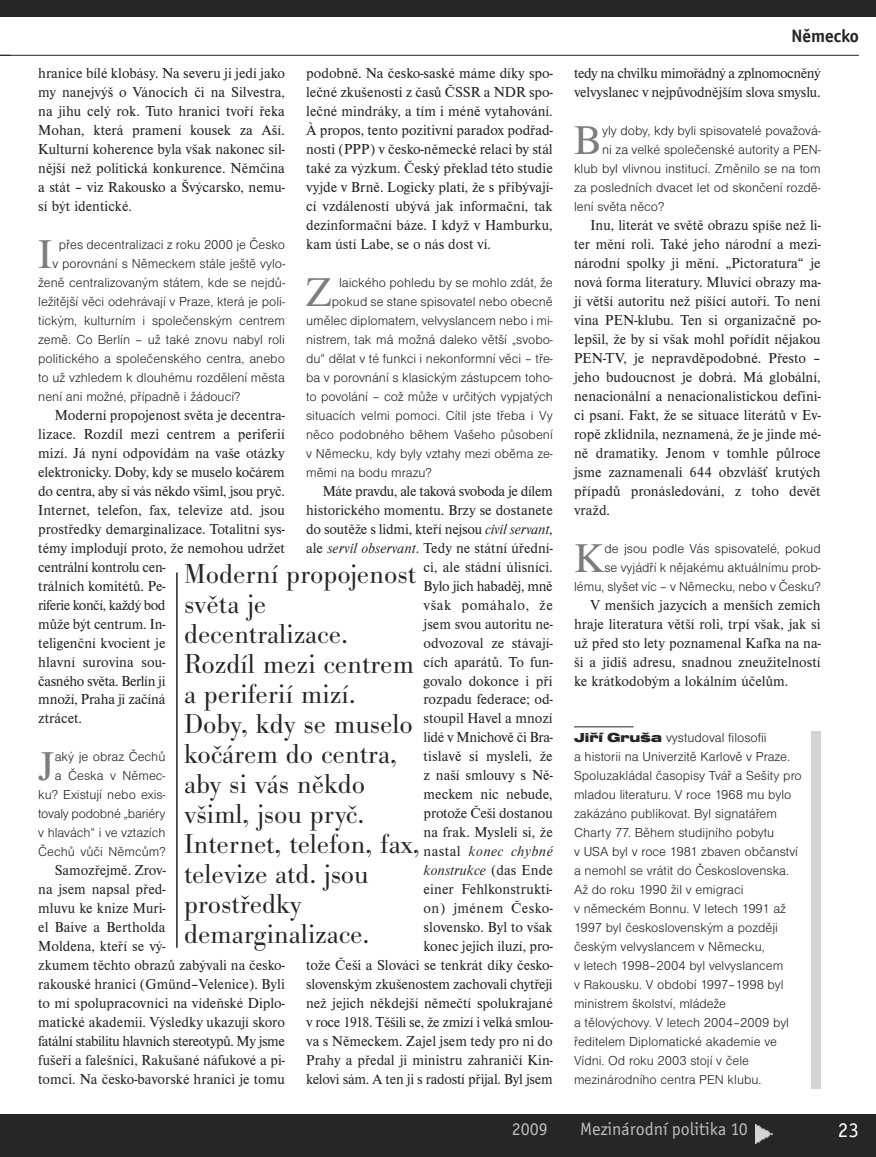
<style>
.page{position:relative;width:876px;height:1157px;background:#fff}
.page>*{position:absolute;margin:0;border:0;box-sizing:border-box;transform-origin:0 0}
.t1{font:41.85px "Nimbus Rom No 9 LCE";color:#7d7d7d}
.t2{font:28.5px/30px "Bodoni Ant TCE Ligh";color:#272627}
.t3{font:21px "Officina San Itc T";color:#fff}
.t4{font:18px "Officina San Itc T";color:#bebebe}
.t5{font:700 18px "Officina San Itc TCE";color:#272627}
.t6{font:15px/18.9px "Nimbus Rom DCE";color:#272627;text-align:justify}
.t7{font:15px/19px "Nimbus Rom DCE";letter-spacing:-.03em;color:#272627}
.t8{font:13.5px/18.9px "Nimbus San DCE Ligh";color:#272627;text-align:right}
.s1{font-family:"Nimbus Rom D"}
.s2{font-style:italic}
.s3{font-family:"Nimbus San DCE Blac Exte"}
</style>
<div class="page">
<div style="left:0;top:1114px;width:876px;height:43px;background:#272627"></div>
<div style="left:0;top:0;width:876px;height:17px;background:#272627"></div>
<img style="left:756px;top:1124px;width:17px;height:19px">
<hr style="left:574px;top:726px;width:60px;height:1px;background:#272627">
<hr style="left:0;top:55px;width:859px;height:1px;background:#272627">
<hr style="left:176px;top:572px;width:2px;height:375px;background:#272627">
<div style="left:811px;top:731px;width:9px;height:358px;background:#d4d4d4"></div>
<p class="t6" style="left:38px;top:63px;width:248px">hranice bílé klobásy. Na severu ji jedí jako my nanejvýš o Vánocích či na Silvestra, na jihu celý rok. Tuto hranici tvoří řeka Mohan, která pramení kousek za Aší.<br>Kulturní koherence byla však nakonec sil&shy;nější než politická konkurence. Němčina a stát – viz Rakousko a Švýcarsko, nemu&shy;sí být identické.</p>
<h1 class="t1" style="left:38px;top:229px;width:15px">I</h1>
<p class="t8" style="left:59px;top:235px;width:227px">přes decentralizaci z roku 2000 je Česko</p>
<p class="t6" style="left:306px;top:63px;width:248px">podobně. Na česko-saské máme díky spo&shy;lečné zkušenosti z časů ČSSR a NDR spo&shy;lečné mindráky, a tím i méně vytahování.<br><span class="s1">À</span> propos, tento pozitivní paradox podřad&shy;nosti (PPP) v česko-německé relaci by stál také za výzkum. Český překlad této studie vyjde v Brně. Logicky platí, že s přibývají&shy;cí vzdáleností ubývá jak informační, tak dezinformační báze. I když v Hamburku, kam ústí Labe, se o nás dost ví.</p>
<h1 class="t1" style="left:306px;top:267px;width:27px">Z</h1>
<p class="t8" style="left:339px;top:273px;width:215px">laického pohledu by se mohlo zdát, že</p>
<p class="t8" style="left:52px;top:254px;width:234px">v porovnání s Německem stále ještě vylo-</p>
<p class="t8" style="left:38px;top:273px;width:248px">ženě centralizovaným státem, kde se nejdů-</p>
<p class="t8" style="left:38px;top:292px;width:248px">ležitější věci odehrávají v Praze, která je poli-</p>
<p class="t8" style="left:38px;top:311px;width:248px">tickým, kulturním i společenským centrem</p>
<p class="t8" style="left:38px;top:330px;width:248px">země. Co Berlín – už také znovu nabyl roli</p>
<p class="t8" style="left:38px;top:349px;width:248px">politického a společenského centra, anebo</p>
<p class="t8" style="left:38px;top:368px;width:248px">to už vzhledem k dlouhému rozdělení města</p>
<p class="t8" style="left:38px;top:387px;width:204px">není ani možné, případně i žádoucí?</p>
<p class="t6" style="left:38px;top:405px;width:248px;text-align:left;text-indent:17px">Moderní propojenost světa je decentra&shy;lizace. Rozdíl mezi centrem a periferií mizí. Já nyní odpovídám na vaše otázky elektronicky. Doby, kdy se muselo kočárem do centra, aby si vás někdo všiml, jsou pryč.<br>Internet, telefon, fax, televize atd. jsou prostředky demarginalizace. Totalitní sys&shy;témy implodují proto, že nemohou udržet centrální kontrolu cen-<br>trálních komitétů. Pe-<br>riferie končí, každý bod<br>může být centrum. In-<br>teligenční kvocient je<br>hlavní surovina sou-<br>časného světa. Berlín ji<br>množí, Praha ji začíná<br>ztrácet.</p>
<h1 class="t1" style="left:38px;top:741px;width:18px">J</h1>
<p class="t8" style="left:332px;top:292px;width:222px">pokud se stane spisovatel nebo obecně</p>
<p class="t8" style="left:306px;top:311px;width:248px">umělec diplomatem, velvyslancem nebo i mi-</p>
<p class="t8" style="left:306px;top:330px;width:248px">nistrem, tak má možná daleko větší „svobo-</p>
<p class="t8" style="left:306px;top:349px;width:248px">du“ dělat v té funkci i nekonformní věci – tře-</p>
<p class="t8" style="left:306px;top:368px;width:248px">ba v porovnání s klasickým zástupcem toho-</p>
<p class="t8" style="left:306px;top:387px;width:248px">to povolání – což může v určitých vypjatých</p>
<p class="t8" style="left:306px;top:405px;width:248px">situacích velmi pomoci. Cítil jste třeba i Vy</p>
<p class="t8" style="left:306px;top:424px;width:248px">něco podobného během Vašeho působení</p>
<p class="t8" style="left:306px;top:443px;width:248px">v Německu, kdy byly vztahy mezi oběma ze-</p>
<p class="t8" style="left:306px;top:462px;width:127px">měmi na bodu mrazu?</p>
<p class="t6" style="left:306px;top:481px;width:248px;text-align:right">Máte pravdu, ale taková svoboda je dílem historického momentu. Brzy se dostanete do soutěže s lidmi, kteří nejsou <span class="s2">civil servant</span>, ale <span class="s2">servil observant</span>. Tedy ne státní úřední&shy;ci, ale stádní úlisníci.<br>Bylo jich habaděj, mně<br>však pomáhalo, že<br>jsem svou autoritu ne-<br>odvozoval ze stávají-<br>cích aparátů. To fun-<br>govalo dokonce i při<br>rozpadu federace; od-<br>stoupil Havel a mnozí<br>lidé v Mnichově či Bra-<br>tislavě si mysleli, že<br>z naší smlouvy s Ně-<br>meckem nic nebude,<br>protože Češi dostanou<br>na frak. Mysleli si, že<br>nastal <span class="s2">konec chybné<br>konstrukce</span> (das Ende<br>einer Fehlkonstrukti-<br>on) jménem Česko-<br>slovensko. Byl to však<br>konec jejich iluzí, pro-<br>tože Češi a Slováci se tenkrát díky česko&shy;slovenským zkušenostem zachovali chytřeji než jejich někdejší němečtí spolukrajané v roce 1918. Těšili se, že zmizí i velká smlou&shy;va s Německem. Zajel jsem tedy pro ni do<br>Prahy a předal ji ministru zahraničí Kin&shy;kelovi sám. A ten ji s radostí přijal. Byl jsem</p>
<h2 class="t2" style="left:184px;top:558px;width:237px">Moderní propojenost světa je decentralizace.<br>Rozdíl mezi centrem a periferií mizí.<br>Doby, kdy se muselo kočárem do centra, aby si vás někdo všiml, jsou pryč.<br>Internet, telefon, fax, televize atd. jsou prostředky demarginalizace.</h2>
<p class="t8" style="left:38px;top:747px;width:129px">aký je obraz Čechů<br>a Česka v Němec&shy;ku? Existují nebo exis&shy;tovaly podobné „bariéry v hlavách“ i ve vztazích<br>Čechů vůči Němcům?</p>
<p class="t6" style="left:38px;top:860px;width:248px;text-align:left;text-indent:17px">Samozřejmě. Zrov-<br>na jsem napsal před-<br>mluvu ke knize Muri-<br>el Baive a Bertholda<br>Moldena, kteří se vý-<br>zkumem těchto obrazů zabývali na česko&shy;rakouské hranici (Gmünd–Velenice). Byli to mí spolupracovníci na vídeňské Diplo&shy;matické akademii. Výsledky ukazují skoro fatální stabilitu hlavních stereotypů. My jsme fušeři a falešníci, Rakušané náfukové a pi&shy;tomci. Na česko-bavorské hranici je tomu</p>
<p class="t5" style="left:791px;top:25px;width:69px">Německo</p>
<p class="t7" style="left:574px;top:63px;width:248px">tedy na chvilku mimořádný a zplnomocněný velvyslanec v nejpůvodnějším slova smyslu.</p>
<h1 class="t1" style="left:574px;top:115px;width:29px">B</h1>
<p class="t8" style="left:602px;top:121px;width:220px">yly doby, kdy byli spisovatelé považová-</p>
<p class="t8" style="left:602px;top:140px;width:220px">ni za velké společenské autority a PEN-</p>
<p class="t8" style="left:574px;top:159px;width:248px">klub byl vlivnou institucí. Změnilo se na tom</p>
<p class="t8" style="left:574px;top:178px;width:248px">za posledních dvacet let od skončení rozdě-</p>
<p class="t8" style="left:574px;top:197px;width:92px">lení světa něco?</p>
<p class="t6" style="left:574px;top:215px;width:248px;text-indent:17px">Inu, literát ve světě obrazu spíše než li&shy;ter mění roli. Také jeho národní a mezi&shy;národní spolky ji mění. „Pictoratura“ je nová forma literatury. Mluvící obrazy ma&shy;jí větší autoritu než píšící autoři. To není vina PEN-klubu. Ten si organizačně po&shy;lepšil, že by si však mohl pořídit nějakou PEN-TV, je nepravděpodobné. Přesto – jeho budoucnost je dobrá. Má globální, nenacionální a nenacionalistickou defini&shy;ci psaní. Fakt, že se situace literátů v Ev&shy;ropě zklidnila, neznamená, že je jinde mé&shy;ně dramatiky. Jenom v tomhle půlroce jsme zaznamenali 644 obzvlášť krutých případů pronásledování, z toho devět vražd.</p>
<h1 class="t1" style="left:574px;top:532px;width:32px">K</h1>
<p class="t8" style="left:574px;top:538px;width:248px">de jsou podle Vás spisovatelé, pokud<br>se vyjádří k nějakému aktuálnímu prob&shy;lému, slyšet víc – v Německu, nebo v Česku?</p>
<p class="t6" style="left:574px;top:595px;width:248px;text-indent:17px">V menších jazycích a menších zemích hraje literatura větší roli, trpí však, jak si už před sto lety poznamenal Kafka na na&shy;ši a jidiš adresu, snadnou zneužitelností ke krátkodobým a lokálním účelům.</p>
<p class="t8" style="left:574px;top:728px;width:229px;text-align:left"><span class="s3">Jiří Gruša</span> vystudoval filosofii<br>a historii na Univerzitě Karlově v Praze.<br>Spoluzakládal časopisy Tvář a Sešity pro mladou literaturu. V roce 1968 mu bylo zakázáno publikovat. Byl signatářem Charty 77. Během studijního pobytu<br>v USA byl v roce 1981 zbaven občanství a nemohl se vrátit do Československa.<br>Až do roku 1990 žil v emigraci<br>v německém Bonnu. V letech 1991 až 1997 byl československým a později českým velvyslancem v Německu,<br>v letech 1998–2004 byl velvyslancem<br>v Rakousku. V období 1997–1998 byl ministrem školství, mládeže<br>a tělovýchovy. V letech 2004–2009 byl ředitelem Diplomatické akademie ve Vídni. Od roku 2003 stojí v čele mezinárodního centra PEN klubu.</p>
<p class="t4" style="left:512px;top:1118px;width:37px">2009</p>
<p class="t4" style="left:580px;top:1118px;width:169px">Mezinárodní politika 10</p>
<h3 class="t3" style="left:838px;top:1117px;width:22px">23</h3>
</div>
